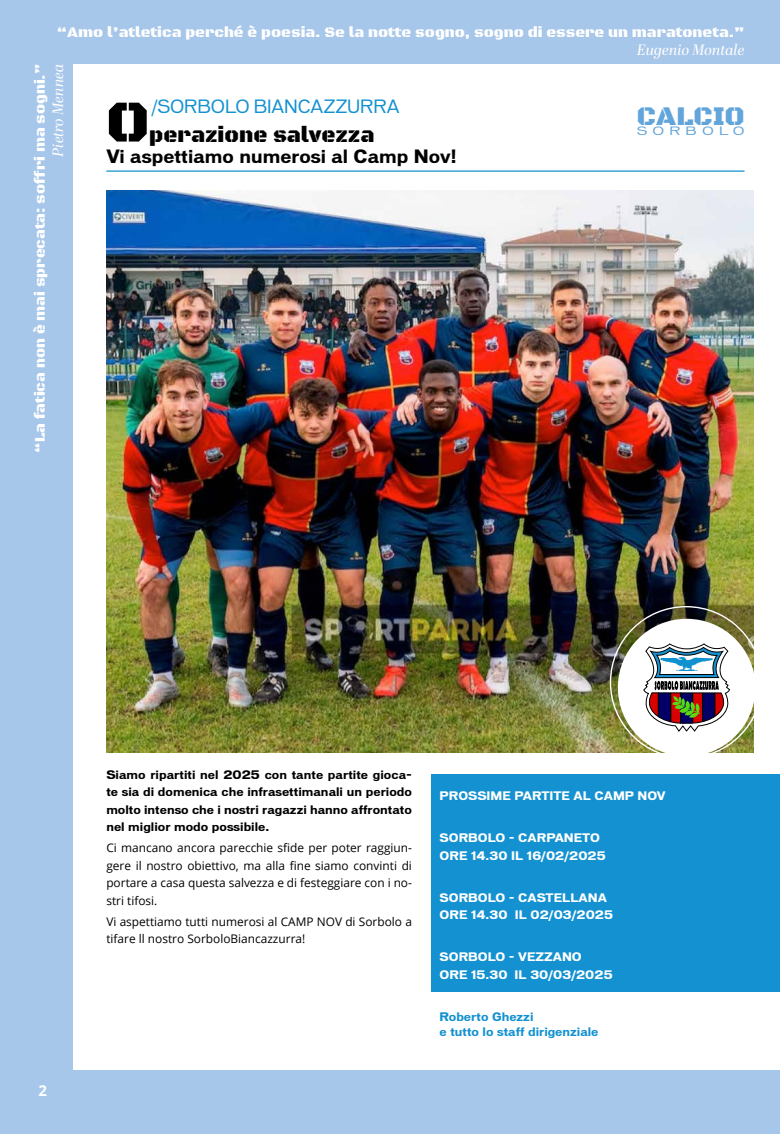
<style>
.page{position:relative;width:780px;height:1134px;background:#fff}
.page>*{position:absolute;margin:0;border:0;box-sizing:border-box;transform-origin:0 0}
.t1{font:60px "Black Ops One";color:#000}
.t2{font:27.5px "Black Ops One";color:#62a5db}
.t3{font:22.5px "Black Ops One";color:#000;scale:.96 1}
.t4{font:700 17.5px "Vonnes";color:#000}
.t5{font:17.5px "Vonnes";letter-spacing:-.01em;color:#1391d1;scale:.95 1}
.t6{font:15px "Black Ops One";color:#fff}
.t7{font:italic 15px "Abril Display";letter-spacing:-.005em;color:#fff}
.t8{font:700 15px "Open Sans";color:#fff}
.t9{font:11.88px/17.5px "Open Sans";color:#000;text-align:justify}
.t10{font:700 11.25px/17.5px "Vonnes";color:#000;text-align:justify}
.t11{font:700 11.25px/17.5px "Vonnes";color:#fff}
.t12{font:700 11.25px/14.8px "Vonnes";color:#1391d1}
.t13{font:11px "Vonnes";letter-spacing:.37em;color:#62a5db;scale:1.25 1}
</style>
<div class="page">
<div style="left:431px;top:775px;width:348px;height:217px;background:#1391d1"></div>
<img style="left:106px;top:190px;width:647px;height:562px">
<div style="left:0;top:1070px;width:780px;height:64px;background:#a6c6ea"></div>
<div style="left:0;top:0;width:72px;height:1134px;background:#a6c6ea"></div>
<div style="left:0;top:0;width:780px;height:64px;background:#a6c6ea"></div>
<hr style="left:106px;top:170px;width:638px;height:2px;background:#1391d1">
<hr style="left:779px;top:1002px;width:1px;height:68px;background:#008bd2">
<hr style="left:779px;top:624px;width:1px;height:95px;background:#008bd2">
<div style="left:617px;top:619px;width:138px;height:137px;background:#fff;border-radius:50%"></div>
<svg style="left:643px;top:643px;width:87px;height:89px"></svg>
<p class="t6" style="left:57px;top:23px;width:689px">“Amo l’atletica perché è poesia. Se la notte sogno, sogno di essere un maratoneta.”</p>
<p class="t7" style="left:637px;top:39px;width:109px">Eugenio Montale</p>
<p class="t6" style="left:31px;top:453px;width:390px;rotate:-90deg">“La fatica non è mai sprecata: soffri ma sogni.”</p>
<p class="t7" style="left:47px;top:157px;width:94px;rotate:-90deg">Pietro Mennea</p>
<h3 class="t5" style="left:151px;top:96px;width:263px">/SORBOLO BIANCAZZURRA</h3>
<h1 class="t1" style="left:106px;top:87px;width:44px">O</h1>
<h3 class="t3" style="left:149px;top:121px;width:236px">perazione salvezza</h3>
<h3 class="t4" style="left:106px;top:146px;width:351px">Vi aspettiamo numerosi al Camp Nov!</h3>
<h2 class="t2" style="left:637px;top:99px;width:109px">CALCIO</h2>
<p class="t13" style="left:636px;top:125px;width:88px">SORBOLO</p>
<p class="t8" style="left:39px;top:1080px;width:10px">2</p>
<p class="t10" style="left:106px;top:765px;width:307px">Siamo ripartiti nel 2025 con tante partite gioca&shy;te sia di domenica che infrasettimanali un periodo molto intenso che i nostri ragazzi hanno affrontato nel miglior modo possibile.</p>
<p class="t9" style="left:106px;top:839px;width:307px">Ci mancano ancora parecchie sfide per poter raggiun&shy;gere il nostro obiettivo, ma alla fine siamo convinti di portare a casa questa salvezza e di festeggiare con i no&shy;stri tifosi.</p>
<p class="t9" style="left:106px;top:912px;width:307px">Vi aspettiamo tutti numerosi al CAMP NOV di Sorbolo a tifare ll nostro SorboloBiancazzurra!</p>
<p class="t11" style="left:439px;top:787px;width:227px">PROSSIME PARTITE AL CAMP NOV</p>
<p class="t11" style="left:439px;top:829px;width:168px">SORBOLO - CARPANETO<br>ORE 14.30 IL 16/02/2025</p>
<p class="t11" style="left:439px;top:889px;width:175px">SORBOLO - CASTELLANA<br>ORE 14.30 IL 02/03/2025</p>
<p class="t11" style="left:439px;top:948px;width:174px">SORBOLO - VEZZANO<br>ORE 15.30 IL 30/03/2025</p>
<p class="t12" style="left:439px;top:1009px;width:160px">Roberto Ghezzi<br>e tutto lo staff dirigenziale</p>
</div>
